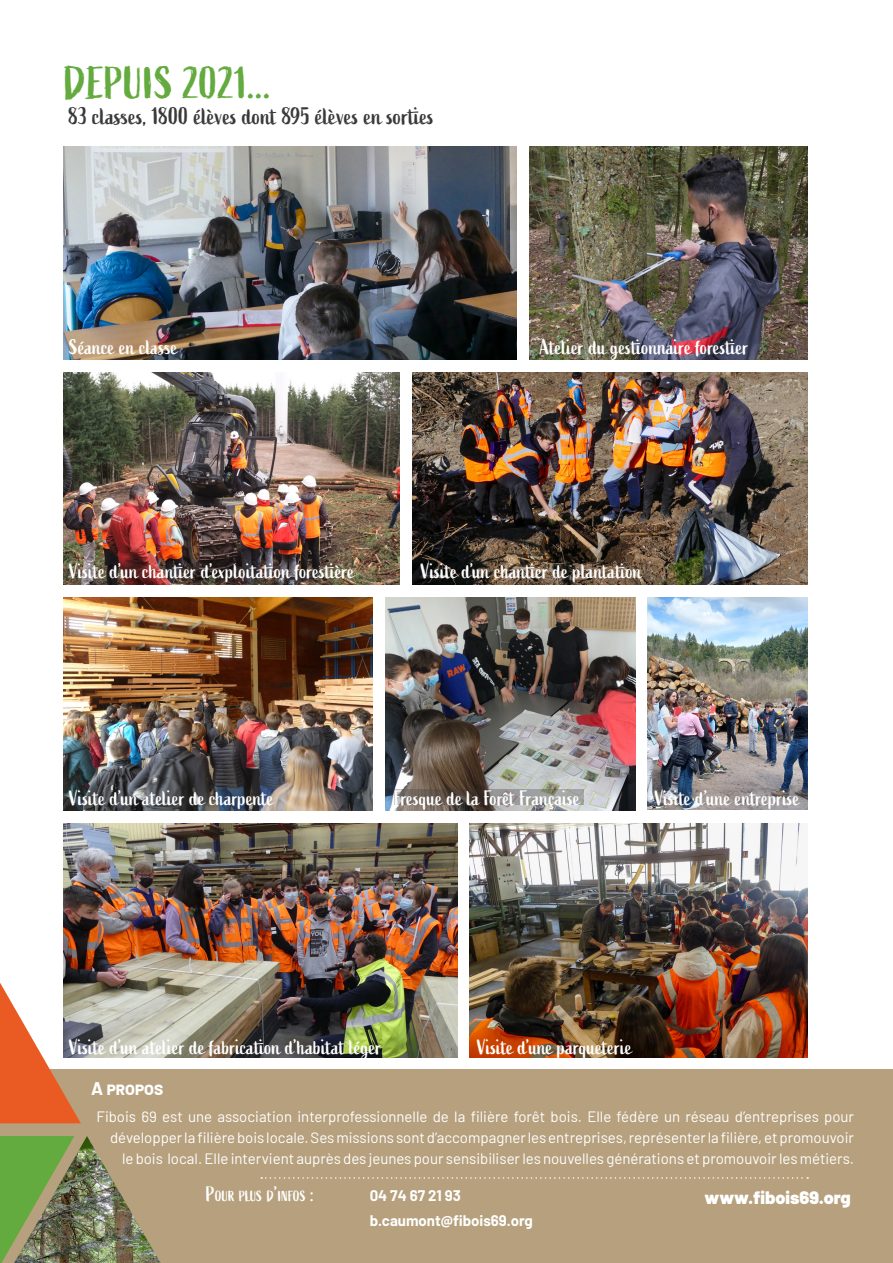
<style>
.page{position:relative;width:893px;height:1263px;background:#fff}
.page>*{position:absolute;margin:0;border:0;box-sizing:border-box;transform-origin:0 0}
.t1{font:45px "Active";color:#64ab3f}
.t2{font:24px "Active";color:#3a3939}
.t3{font:21px "Active";color:#fff}
.t4{font:900 18px "Barlow";color:#fff}
.t5{font:700 18px "Barlow";color:#fff}
.t6{font:15px/21px "Barlow";color:#fff;text-align:right}
.t7{font:700 15px "Barlow";color:#fff}
.t8{font:14.7px "Active";letter-spacing:-.005em;color:#fff}
.s1{font-size:21px}
</style>
<div class="page">
<div style="left:0;top:1070px;width:893px;height:193px;background:#b6a07d"></div>
<img style="left:74px;top:1136px;width:87px;height:127px">
<img style="left:64px;top:372px;width:336px;height:213px">
<img style="left:470px;top:823px;width:338px;height:234px">
<img style="left:412px;top:372px;width:396px;height:213px">
<img style="left:64px;top:823px;width:393px;height:234px">
<img style="left:529px;top:147px;width:279px;height:212px">
<img style="left:64px;top:147px;width:453px;height:212px">
<img style="left:386px;top:598px;width:249px;height:212px">
<img style="left:64px;top:598px;width:309px;height:212px">
<img style="left:648px;top:597px;width:160px;height:213px">
<svg style="left:0;top:1136px;width:74px;height:127px;background:#71924e"></svg>
<svg style="left:0;top:982px;width:81px;height:141px"></svg>
<svg style="left:261px;top:1177px;width:547px;height:2px"></svg>
<svg style="left:394px;top:789px;width:189px;height:15px;background:#7b7671"></svg>
<h1 class="t1" style="left:64px;top:57px;width:209px">DEPUIS 2021...</h1>
<h2 class="t2" style="left:69px;top:103px;width:367px">83 classes, 1800 élèves dont 895 élèves en sorties</h2>
<h3 class="t3" style="left:69px;top:335px;width:110px">Séance en classe</h3>
<h3 class="t3" style="left:540px;top:335px;width:210px">Atelier du gestionnaire forestier</h3>
<h3 class="t3" style="left:69px;top:559px;width:287px">Visite d’un chantier d’exploitation forestière</h3>
<h3 class="t3" style="left:421px;top:559px;width:223px">Visite d’un chantier de plantation</h3>
<h3 class="t3" style="left:69px;top:786px;width:206px">Visite d’un atelier de charpente</h3>
<h3 class="t3" style="left:655px;top:786px;width:146px">Visite d’une entreprise</h3>
<h3 class="t3" style="left:394px;top:786px;width:187px">Fresque de la Forêt Française</h3>
<h3 class="t3" style="left:69px;top:1035px;width:314px">Visite d’un atelier de fabrication d’habitat léger</h3>
<h3 class="t3" style="left:477px;top:1035px;width:156px">Visite d’une parqueterie</h3>
<p class="t5" style="left:91px;top:1075px;width:74px">A propos</p>
<p class="t6" style="left:97px;top:1105px;width:759px">Fibois 69 est une association interprofessionnelle de la filière forêt bois. Elle fédère un réseau d’entreprises pour développer la filière bois locale. Ses missions sont d’accompagner les entreprises, représenter la filière, et promouvoir le bois local. Elle intervient auprès des jeunes pour sensibiliser les nouvelles générations et promouvoir les métiers.</p>
<p class="t8" style="left:206px;top:1188px;width:109px"><span class="s1">P</span>OUR PLUS D<span class="s1">’</span>INFOS <span class="s1">:</span></p>
<p class="t7" style="left:370px;top:1184px;width:93px">04 74 67 21 93</p>
<p class="t4" style="left:704px;top:1183px;width:148px">www.fibois69.org</p>
<p class="t7" style="left:370px;top:1209px;width:165px">b.caumont@fibois69.org</p>
</div>
